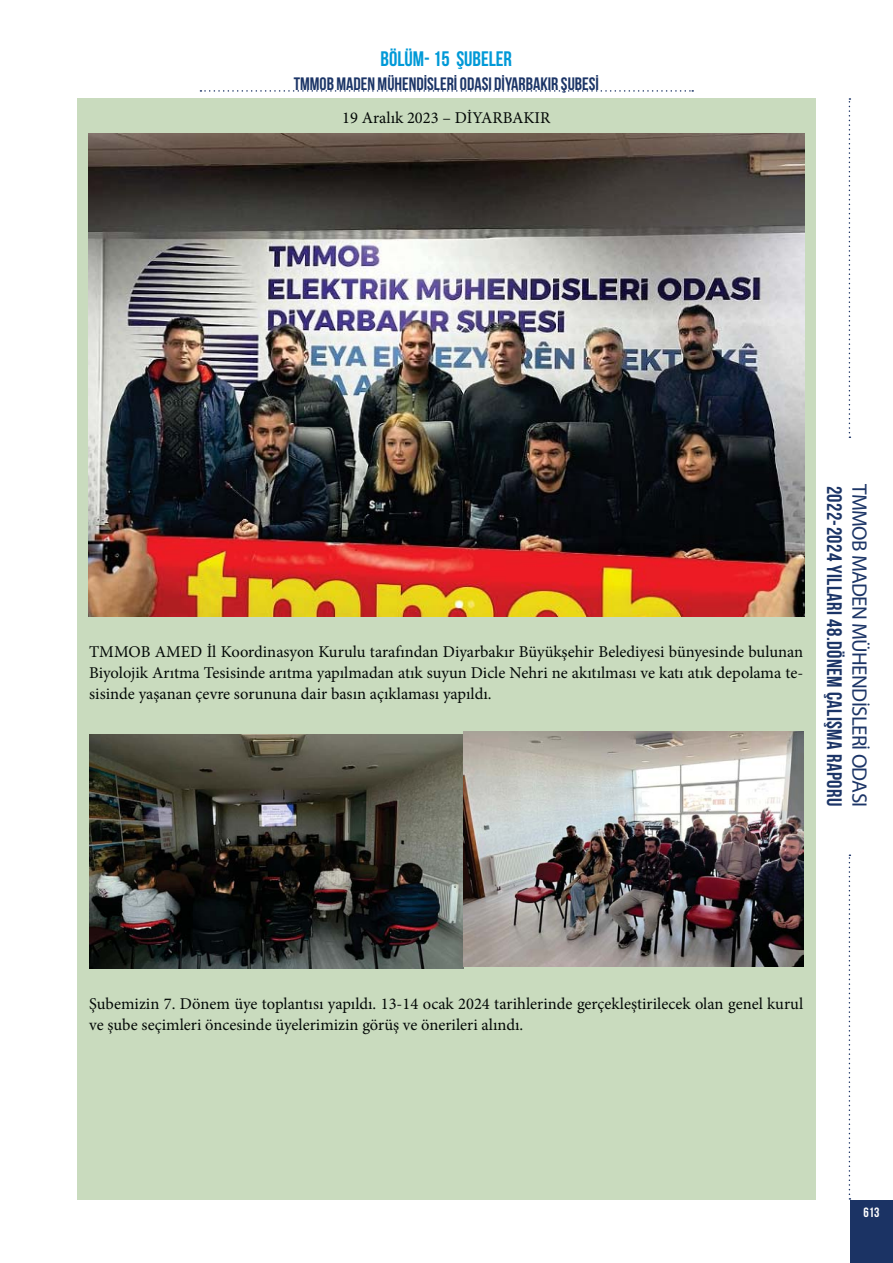
<style>
.page{position:relative;width:893px;height:1263px;background:#fff}
.page>*{position:absolute;margin:0;border:0;box-sizing:border-box;transform-origin:0 0}
.t1{font:700 21px "Bebas Neue";letter-spacing:.02em;color:#1c3567}
.t2{font:21px "Myriad Pro";letter-spacing:-.03em;color:#1c3567}
.t3{font:700 21px "Bebas Neue";color:#0099d7}
.t4{font:700 18px "Bebas Neue";color:#1c3567}
.t5{font:16.5px/21px "Minion Pro";color:#030806;text-align:justify}
.t6{font:700 13.5px "Bebas Neue";color:#fff}
</style>
<div class="page">
<div style="left:77px;top:98px;width:739px;height:1102px;background:#c9dbbe"></div>
<div style="left:850px;top:1200px;width:43px;height:63px;background:#1b3364"></div>
<svg style="left:200px;top:90px;width:493px;height:2px"></svg>
<svg style="left:849px;top:98px;width:1px;height:340px"></svg>
<svg style="left:849px;top:855px;width:1px;height:345px"></svg>
<img style="left:88px;top:134px;width:716px;height:483px">
<img style="left:89px;top:734px;width:375px;height:235px">
<img style="left:464px;top:732px;width:339px;height:234px">
<p class="t3" style="left:381px;top:47px;width:133px">BÖLÜM- 15 ŞUBELER</p>
<p class="t4" style="left:294px;top:73px;width:307px">TMMOB MADEN MÜHENDİSLERİ ODASI DİYARBAKIR ŞUBESİ</p>
<p class="t5" style="left:342px;top:108px;width:210px">19 Aralık 2023 – DİYARBAKIR</p>
<p class="t5" style="left:89px;top:642px;width:715px">TMMOB AMED İl Koordinasyon Kurulu tarafından Diyarbakır Büyükşehir Belediyesi bünyesinde bulunan Biyolojik Arıtma Tesisinde arıtma yapılmadan atık suyun Dicle Nehri ne akıtılması ve katı atık depolama te&shy;sisinde yaşanan çevre sorununa dair basın açıklaması yapıldı.</p>
<p class="t1" style="left:847px;top:486px;width:322px;rotate:90deg">2022-2024 YILLARI 48.DÖNEM ÇALIŞMA RAPORU</p>
<p class="t2" style="left:872px;top:484px;width:325px;rotate:90deg">TMMOB MADEN MÜHENDİSLERİ ODASI</p>
<p class="t5" style="left:89px;top:995px;width:715px">Şubemizin 7. Dönem üye toplantısı yapıldı. 13-14 ocak 2024 tarihlerinde gerçekleştirilecek olan genel kurul ve şube seçimleri öncesinde üyelerimizin görüş ve önerileri alındı.</p>
<p class="t6" style="left:863px;top:1204px;width:18px">613</p>
</div>
